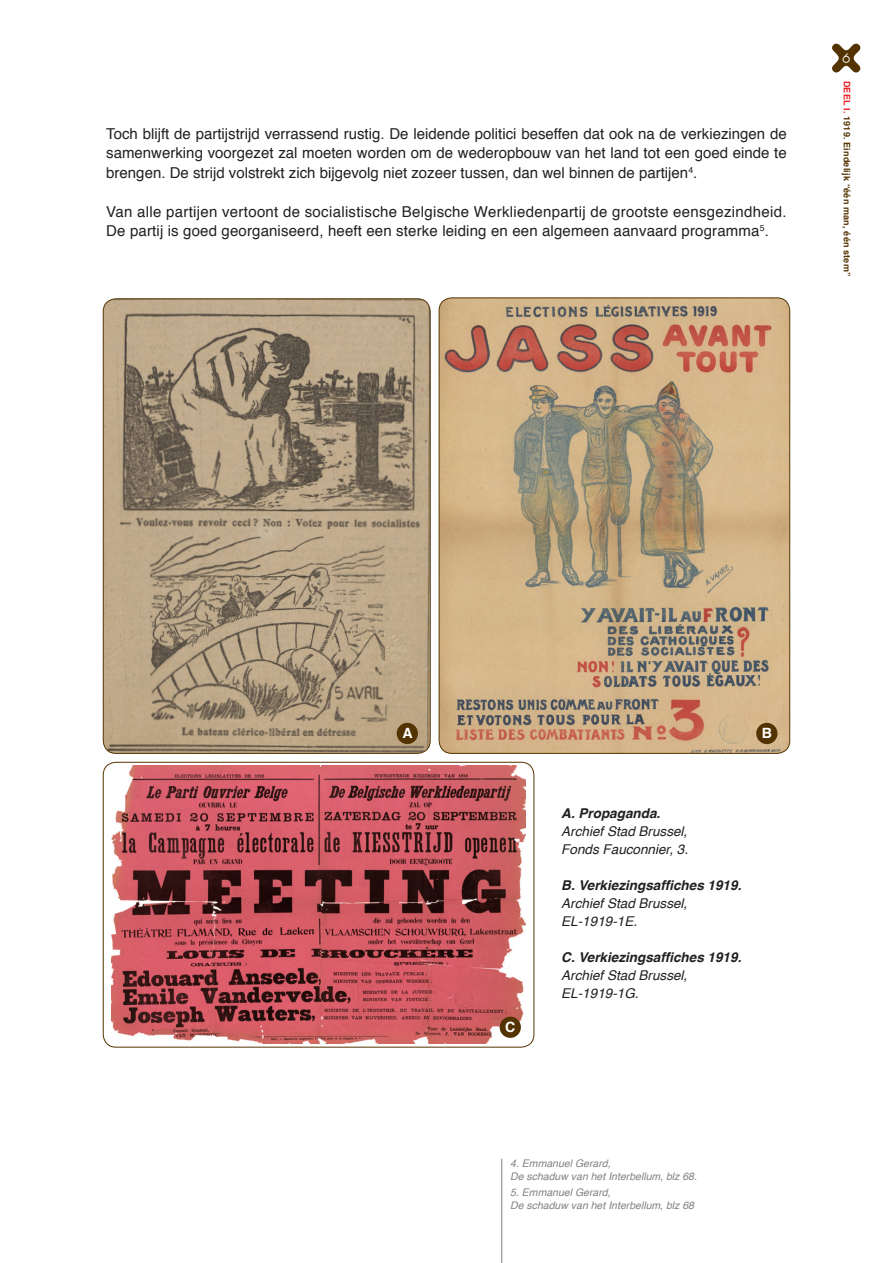
<style>
.page{position:relative;width:893px;height:1263px;background:#fff}
.page>*{position:absolute;margin:0;border:0;box-sizing:border-box;transform-origin:0 0}
.t1{font:15px/19.5px "Helvetica";letter-spacing:.01em;color:#231f20;text-align:justify}
.t2{font:700 14.1px "Helvetica";color:#fff}
.t3{font:italic 13.5px "Helvetica";color:#231f20}
.t4{font:italic 700 13.5px "Helvetica";color:#231f20}
.t5{font:12px "Abeatby Kai";color:#fff}
.t6{font:italic 10.5px "Helvetica";color:#808285}
.t7{font:700 9px "Helvetica";letter-spacing:.02em;color:#543302}
.s1{color:#ee1d23}
</style>
<div class="page">
<img style="left:103px;top:299px;width:327px;height:454px">
<div style="left:103px;top:299px;width:327px;height:454px;border:1px solid #543302;border-radius:13px"></div>
<img style="left:439px;top:298px;width:351px;height:455px">
<img style="left:112px;top:766px;width:413px;height:278px">
<div style="left:103px;top:762px;width:431px;height:285px;border:1px solid #543302;border-radius:13px"></div>
<div style="left:397px;top:723px;width:21px;height:21px;background:#543302;border-radius:50%"></div>
<div style="left:756px;top:723px;width:21px;height:21px;background:#543302;border-radius:50%"></div>
<div style="left:500px;top:1016px;width:21px;height:22px;background:#543302;border-radius:50%"></div>
<hr style="left:501px;top:1159px;width:1px;height:104px;background:#808285">
<svg style="left:832px;top:43px;width:29px;height:30px"></svg>
<p class="t1" style="left:106px;top:124px;width:682px">Toch blijft de partijstrijd verrassend rustig. De leidende politici beseffen dat ook na de verkiezingen de samenwerking voorgezet zal moeten worden om de wederopbouw van het land tot een goed einde te brengen. De strijd volstrekt zich bijgevolg niet zozeer tussen, dan wel binnen de partijen<sup>4</sup>.</p>
<p class="t1" style="left:106px;top:202px;width:682px">Van alle partijen vertoont de socialistische Belgische Werkliedenpartij de grootste eensgezindheid.<br>De partij is goed georganiseerd, heeft een sterke leiding en een algemeen aanvaard programma<sup>5</sup>.</p>
<p class="t5" style="left:843px;top:53px;width:9px">6</p>
<p class="t7" style="left:854px;top:81px;width:197px;rotate:90deg"><span class="s1">DEEL I.</span> 1919. Eindelijk “één man, één stem”</p>
<p class="t2" style="left:402px;top:722px;width:12px">A</p>
<p class="t2" style="left:762px;top:722px;width:12px">B</p>
<p class="t2" style="left:505px;top:1016px;width:12px">C</p>
<p class="t4" style="left:561px;top:802px;width:101px">A. Propaganda.</p>
<p class="t3" style="left:561px;top:821px;width:128px">Archief Stad Brussel,</p>
<p class="t3" style="left:561px;top:839px;width:128px">Fonds Fauconnier, 3.</p>
<p class="t4" style="left:561px;top:874px;width:182px">B. Verkiezingsaffiches 1919.</p>
<p class="t3" style="left:561px;top:893px;width:128px">Archief Stad Brussel,</p>
<p class="t3" style="left:561px;top:911px;width:77px">EL-1919-1E.</p>
<p class="t4" style="left:561px;top:946px;width:182px">C. Verkiezingsaffiches 1919.</p>
<p class="t3" style="left:561px;top:965px;width:128px">Archief Stad Brussel,</p>
<p class="t3" style="left:561px;top:983px;width:79px">EL-1919-1G.</p>
<p class="t6" style="left:510px;top:1155px;width:102px">4. Emmanuel Gerard,</p>
<p class="t6" style="left:510px;top:1167px;width:188px">De schaduw van het Interbellum, blz 68.</p>
<p class="t6" style="left:510px;top:1184px;width:102px">5. Emmanuel Gerard,</p>
<p class="t6" style="left:510px;top:1197px;width:185px">De schaduw van het Interbellum, blz 68</p>
</div>
